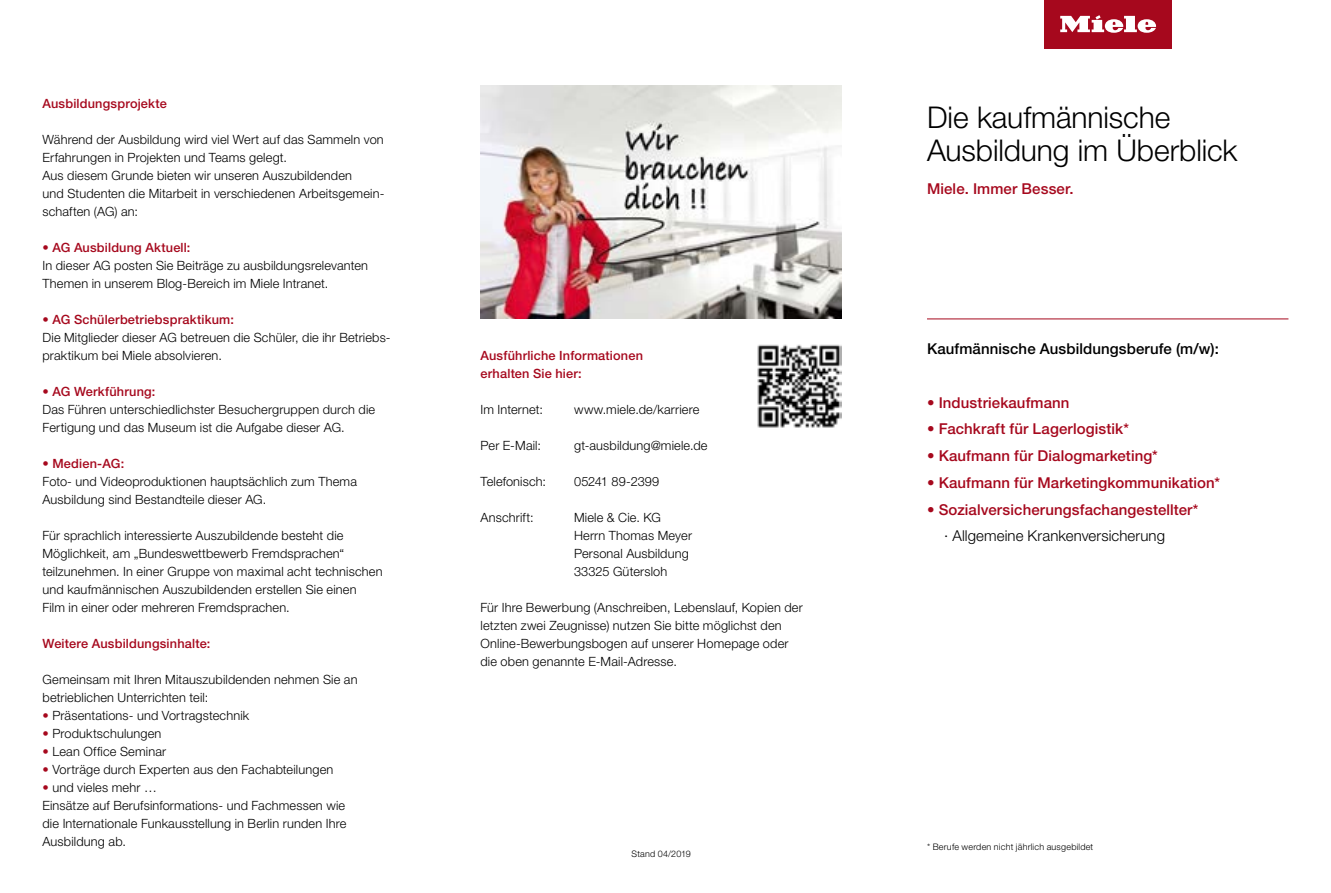
<style>
.page{position:relative;width:1331px;height:893px;background:#fff}
.page>*{position:absolute;margin:0;border:0;box-sizing:border-box;transform-origin:0 0}
.t1{font:300 30px/33px "Helvetica Neue LTW1 G";letter-spacing:-.005em;color:#000}
.t2{font:500 15px "Helvetica Neue LTW1 G";letter-spacing:.01em;color:#a6081d}
.t3{font:500 15px "Helvetica Neue LTW1 G";letter-spacing:.01em;color:#000}
.t4{font:300 15px "Helvetica Neue LTW1 G";letter-spacing:.005em;color:#000}
.t5{font:300 12.75px/18px "Helvetica Neue LTW1 G";letter-spacing:.015em;color:#000}
.t6{font:500 12.75px/18px "Helvetica Neue LTW1 G";letter-spacing:.015em;color:#a6081d}
.t7{font:300 9px "Helvetica Neue LTW1 G";letter-spacing:.025em;color:#000}
.s1{color:#a6081d}
</style>
<div class="page">
<div style="left:1044px;top:0;width:127px;height:49px;background:#a6081d"></div>
<svg style="left:1060px;top:15px;width:96px;height:18px"></svg>
<hr style="left:927px;top:319px;width:361px;height:1px;background:#a6081d">
<img style="left:480px;top:85px;width:362px;height:234px">
<img style="left:757px;top:344px;width:85px;height:84px">
<p class="t6" style="left:43px;top:95px;width:126px">Ausbildungsprojekte</p>
<p class="t5" style="left:43px;top:130px;width:343px">Während der Ausbildung wird viel Wert auf das Sammeln von Erfahrungen in Projekten und Teams gelegt.<br>Aus diesem Grunde bieten wir unseren Auszubildenden<br>und Studenten die Mitarbeit in verschiedenen Arbeitsgemein&shy;schaften (AG) an:</p>
<p class="t6" style="left:43px;top:239px;width:149px">• AG Ausbildung Aktuell:</p>
<p class="t5" style="left:43px;top:256px;width:327px">In dieser AG posten Sie Beiträge zu ausbildungsrelevanten<br>Themen in unserem Blog-Bereich im Miele Intranet.</p>
<p class="t6" style="left:43px;top:311px;width:193px">• AG Schülerbetriebspraktikum:</p>
<p class="t5" style="left:43px;top:329px;width:350px">Die Mitglieder dieser AG betreuen die Schüler, die ihr Betriebs&shy;praktikum bei Miele absolvieren.</p>
<p class="t6" style="left:43px;top:383px;width:114px">• AG Werkführung:</p>
<p class="t5" style="left:43px;top:401px;width:334px">Das Führen unterschiedlichster Besuchergruppen durch die<br>Fertigung und das Museum ist die Aufgabe dieser AG.</p>
<p class="t6" style="left:43px;top:455px;width:83px">• Medien-AG:</p>
<p class="t5" style="left:43px;top:473px;width:316px">Foto- und Videoproduktionen hauptsächlich zum Thema<br>Ausbildung sind Bestandteile dieser AG.</p>
<p class="t5" style="left:43px;top:527px;width:342px">Für sprachlich interessierte Auszubildende besteht die Möglichkeit, am „Bundeswettbewerb Fremdsprachen“ teilzunehmen. In einer Gruppe von maximal acht technischen und kaufmännischen Auszubildenden erstellen Sie einen<br>Film in einer oder mehreren Fremdsprachen.</p>
<p class="t6" style="left:43px;top:635px;width:169px">Weitere Ausbildungsinhalte:</p>
<p class="t5" style="left:43px;top:671px;width:317px">Gemeinsam mit Ihren Mitauszubildenden nehmen Sie an betrieblichen Unterrichten teil:</p>
<p class="t5" style="left:43px;top:707px;width:208px"><span class="s1">•</span> Präsentations- und Vortragstechnik</p>
<p class="t5" style="left:43px;top:725px;width:120px"><span class="s1">•</span> Produktschulungen</p>
<p class="t5" style="left:43px;top:743px;width:125px"><span class="s1">•</span> Lean Office Seminar</p>
<p class="t5" style="left:43px;top:761px;width:292px"><span class="s1">•</span> Vorträge durch Experten aus den Fachabteilungen</p>
<p class="t5" style="left:43px;top:779px;width:305px"><span class="s1">•</span> und vieles mehr …<br>Einsätze auf Berufsinformations- und Fachmessen wie die Internationale Funkausstellung in Berlin runden Ihre Ausbildung ab.</p>
<p class="t6" style="left:480px;top:346px;width:164px">Ausführliche Informationen erhalten Sie hier:</p>
<p class="t5" style="left:480px;top:400px;width:64px">Im Internet:</p>
<p class="t5" style="left:574px;top:400px;width:127px">www.miele.de/karriere</p>
<p class="t5" style="left:480px;top:436px;width:62px">Per E-Mail:</p>
<p class="t5" style="left:574px;top:436px;width:135px">gt-ausbildung@miele.de</p>
<p class="t5" style="left:480px;top:472px;width:67px">Telefonisch:</p>
<p class="t5" style="left:574px;top:472px;width:87px">05241 89-2399</p>
<p class="t5" style="left:480px;top:508px;width:55px">Anschrift:</p>
<p class="t5" style="left:574px;top:508px;width:119px">Miele &amp; Cie. KG<br>Herrn Thomas Meyer<br>Personal Ausbildung<br>33325 Gütersloh</p>
<p class="t5" style="left:480px;top:598px;width:324px">Für Ihre Bewerbung (Anschreiben, Lebenslauf, Kopien der letzten zwei Zeugnisse) nutzen Sie bitte möglichst den Online-Bewerbungsbogen auf unserer Homepage oder die oben genannte E-Mail-Adresse.</p>
<p class="t7" style="left:632px;top:848px;width:61px">Stand 04/2019</p>
<h1 class="t1" style="left:927px;top:100px;width:312px">Die kaufmännische<br>Ausbildung im Überblick</h1>
<p class="t2" style="left:927px;top:179px;width:148px">Miele. Immer Besser.</p>
<p class="t3" style="left:927px;top:340px;width:293px">Kaufmännische Ausbildungsberufe (m/w):</p>
<p class="t2" style="left:927px;top:393px;width:144px">• Industriekaufmann</p>
<p class="t2" style="left:927px;top:420px;width:203px">• Fachkraft für Lagerlogistik*</p>
<p class="t2" style="left:927px;top:447px;width:232px">• Kaufmann für Dialogmarketing*</p>
<p class="t2" style="left:927px;top:473px;width:295px">• Kaufmann für Marketingkommunikation*</p>
<p class="t2" style="left:927px;top:500px;width:273px">• Sozialversicherungsfachangestellter*</p>
<p class="t4" style="left:944px;top:527px;width:223px">· Allgemeine Krankenversicherung</p>
<p class="t7" style="left:927px;top:842px;width:168px">* Berufe werden nicht jährlich ausgebildet</p>
</div>
